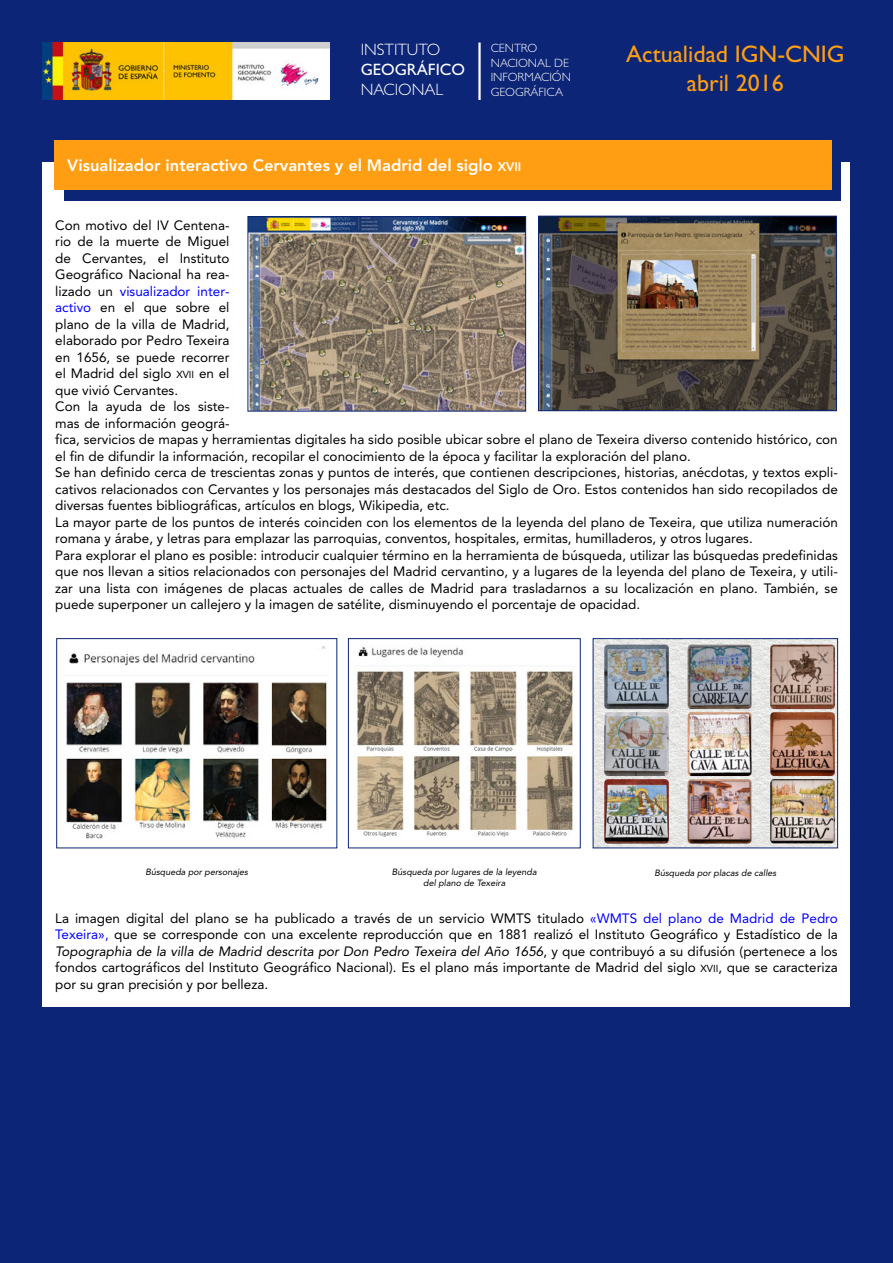
<style>
.page{position:relative;width:893px;height:1263px;background:#0c2576}
.page>*{position:absolute;margin:0;border:0;box-sizing:border-box;transform-origin:0 0}
.t1{font:24px/28.8px "Gill Sans";color:#ff9e12;text-align:center}
.t2{font:800 16.5px "Avenir";color:#fff}
.t3{font:300 16.5px/19.8px "Gill Sans";color:#fff}
.t4{font:13.5px/16.5px "Avenir";color:#000}
.t5{font:300 12px/14.4px "Gill Sans";color:#fff}
.t6{font:italic 9px/10.8px "Avenir";color:#000;text-align:center}
.s1{font-weight:400}
.s2{font-size:12.3px}
.s3{color:#00f}
.s4{font-size:10.2px}
.s5{font-style:italic}
</style>
<div class="page">
<img style="left:43px;top:43px;width:286px;height:57px">
<hr style="left:478px;top:43px;width:3px;height:57px;background:#fff">
<div style="left:43px;top:162px;width:807px;height:845px;background:#fff"></div>
<div style="left:64px;top:150px;width:777px;height:51px;background:#0c2576"></div>
<div style="left:55px;top:140px;width:777px;height:50px;background:#ff9e12"></div>
<img style="left:250px;top:218px;width:274px;height:191px">
<div style="left:248px;top:216px;width:278px;height:195px;border:1px solid #0c2576"></div>
<img style="left:540px;top:218px;width:295px;height:191px">
<div style="left:538px;top:216px;width:299px;height:195px;border:1px solid #0c2576"></div>
<img style="left:66px;top:646px;width:261px;height:193px">
<div style="left:56px;top:638px;width:281px;height:210px;border:1px solid #0c2576"></div>
<img style="left:357px;top:647px;width:216px;height:190px">
<div style="left:348px;top:638px;width:233px;height:210px;border:1px solid #0c2576"></div>
<img style="left:595px;top:640px;width:241px;height:206px">
<div style="left:593px;top:638px;width:245px;height:210px;border:1px solid #0c2576"></div>
<p class="t3" style="left:361px;top:40px;width:106px">INSTITUTO<br><span class="s1">GEOGRÁFICO<br></span>NACIONAL</p>
<p class="t1" style="left:626px;top:40px;width:220px">Actualidad IGN-CNIG abril 2016</p>
<p class="t5" style="left:491px;top:41px;width:82px">CENTRO<br>NACIONAL DE<br>INFORMACIÓN<br>GEOGRÁFICA</p>
<p class="t2" style="left:67px;top:158px;width:455px">Visualizador interactivo Cervantes y el Madrid del siglo <span class="s2">XVII</span></p>
<p class="t4" style="left:55px;top:218px;width:784px">Con motivo del IV Centena-<br>rio de la muerte de Miguel<br>de Cervantes, el Instituto<br>Geográfico Nacional ha rea-<br>lizado un <span class="s3">visualizador inter-<br>activo</span> en el que sobre el<br>plano de la villa de Madrid,<br>elaborado por Pedro Texeira<br>en 1656, se puede recorrer<br>el Madrid del siglo <span class="s4">XVII</span> en el<br>que vivió Cervantes.<br>Con la ayuda de los siste-<br>mas de información geográ-<br>fica, servicios de mapas y herramientas digitales ha sido posible ubicar sobre el plano de Texeira diverso contenido histórico, con el fin de difundir la información, recopilar el conocimiento de la época y facilitar la exploración del plano.<br>Se han definido cerca de trescientas zonas y puntos de interés, que contienen descripciones, historias, anécdotas, y textos expli&shy;cativos relacionados con Cervantes y los personajes más destacados del Siglo de Oro. Estos contenidos han sido recopilados de diversas fuentes bibliográficas, artículos en blogs, Wikipedia, etc.<br>La mayor parte de los puntos de interés coinciden con los elementos de la leyenda del plano de Texeira, que utiliza numeración romana y árabe, y letras para emplazar las parroquias, conventos, hospitales, ermitas, humilladeros, y otros lugares.<br>Para explorar el plano es posible: introducir cualquier término en la herramienta de búsqueda, utilizar las búsquedas predefinidas que nos llevan a sitios relacionados con personajes del Madrid cervantino, y a lugares de la leyenda del plano de Texeira, y utili&shy;zar una lista con imágenes de placas actuales de calles de Madrid para trasladarnos a su localización en plano. También, se puede superponer un callejero y la imagen de satélite, disminuyendo el porcentaje de opacidad.</p>
<p class="t6" style="left:145px;top:867px;width:104px">Búsqueda por personajes</p>
<p class="t6" style="left:392px;top:867px;width:146px">Búsqueda por lugares de la leyenda del plano de Texeira</p>
<p class="t6" style="left:654px;top:868px;width:124px">Búsqueda por placas de calles</p>
<p class="t4" style="left:55px;top:911px;width:784px;text-align:justify">La imagen digital del plano se ha publicado a través de un servicio WMTS titulado <span class="s3">«WMTS del plano de Madrid de Pedro Texeira»,</span> que se corresponde con una excelente reproducción que en 1881 realizó el Instituto Geográfico y Estadístico de la <span class="s5">Topographia de la villa de Madrid descrita por Don Pedro Texeira del Año 1656</span>, y que contribuyó a su difusión (pertenece a los fondos cartográficos del Instituto Geográfico Nacional). Es el plano más importante de Madrid del siglo <span class="s4">XVII</span>, que se caracteriza por su gran precisión y por belleza.</p>
</div>
